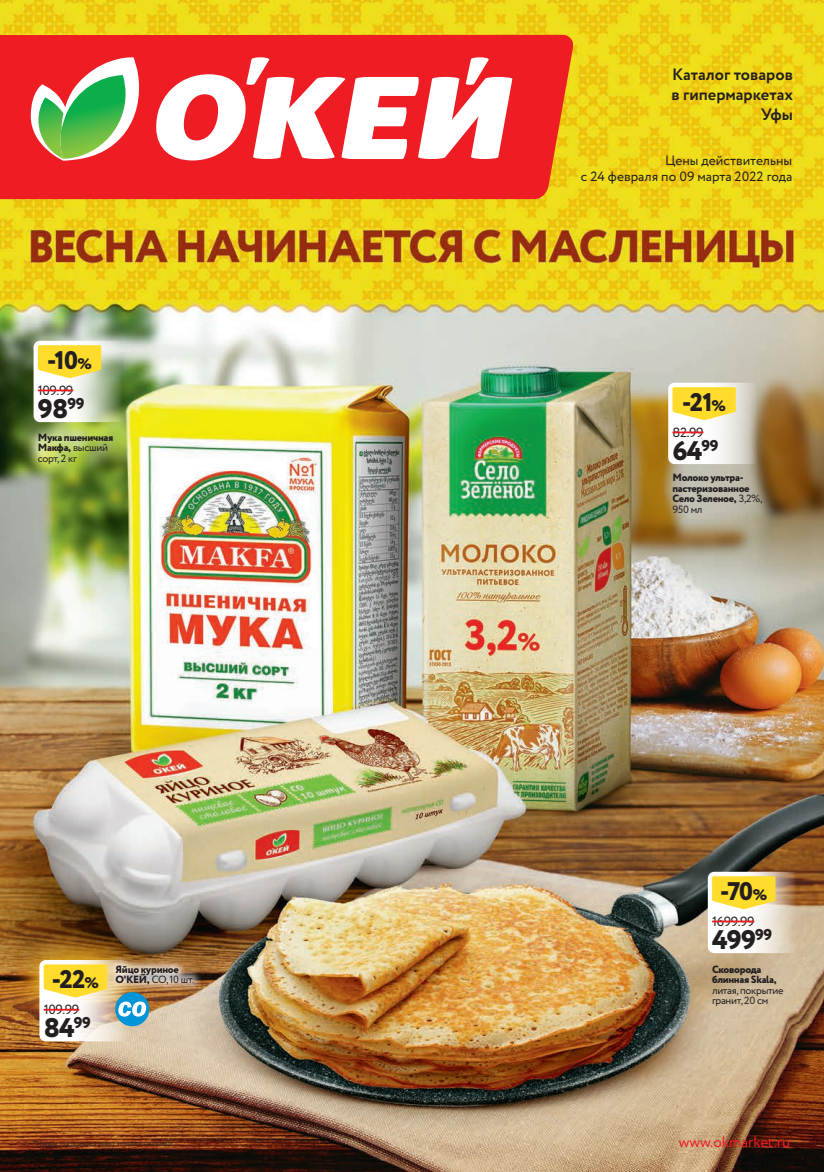
<style>
.page{position:relative;width:824px;height:1172px;background:#fff}
.page>*{position:absolute;margin:0;border:0;box-sizing:border-box;transform-origin:0 0}
.t1{font:800 26.85px "Circe";letter-spacing:-.03em;color:#231f20}
.t2{font:800 25.5px "Circe";letter-spacing:-.035em;color:#231f20}
.t3{font:700 16.5px/19.8px "Circe";color:#231f20;text-align:right}
.t4{font:15px "Circe";color:#ee1d23}
.t5{font:13.5px/16.2px "Circe";color:#231f20;text-align:right}
.t6{font:13.35px "Circe";letter-spacing:-.03em;color:#231f20}
.t7{font:800 10.5px/10.5px "Circe";letter-spacing:-.03em;color:#231f20}
.t8{font:10.5px/10.5px "Circe";letter-spacing:-.03em;color:#231f20}
.t9{font:condensed 7.5px "Myriad Pro";letter-spacing:.02em;color:#231f20;scale:.95 1}
.s1{font-size:15.3px}
.s2{font-weight:400}
.s3{font-family:"PT Sans";font-weight:700}
</style>
<div class="page">
<img style="left:0;top:0;width:823px;height:1172px">
<svg style="left:667px;top:383px;width:98px;height:81px"></svg>
<hr style="left:672px;top:431px;width:31px;height:2px;background:#ee1d23">
<svg style="left:672px;top:387px;width:63px;height:33px"></svg>
<svg style="left:707px;top:872px;width:98px;height:81px"></svg>
<hr style="left:711px;top:920px;width:43px;height:2px;background:#ee1d23">
<svg style="left:711px;top:876px;width:64px;height:33px"></svg>
<svg style="left:39px;top:960px;width:98px;height:81px"></svg>
<hr style="left:44px;top:1009px;width:35px;height:1px;background:#ee1d23">
<svg style="left:44px;top:964px;width:63px;height:33px"></svg>
<div style="left:106px;top:955px;width:97px;height:38px;background:#fff;opacity:.75"></div>
<div style="left:115px;top:992px;width:34px;height:34px;background:#0095d9;border-radius:50%"></div>
<svg style="left:118px;top:1001px;width:28px;height:15px"></svg>
<svg style="left:34px;top:341px;width:97px;height:81px"></svg>
<hr style="left:38px;top:390px;width:35px;height:1px;background:#ee1d23">
<svg style="left:38px;top:345px;width:63px;height:33px"></svg>
<div style="left:0;top:35px;width:572px;height:164px;background:#ee1d23"></div>
<svg style="left:155px;top:57px;width:357px;height:103px"></svg>
<svg style="left:30px;top:56px;width:109px;height:105px"></svg>
<h3 class="t3" style="left:671px;top:65px;width:123px">Каталог товаров в гипермаркетах<br>Уфы</h3>
<h2 class="t2" style="left:47px;top:343px;width:46px">-10<span class="s1">%</span></h2>
<p class="t6" style="left:38px;top:381px;width:37px">109.99</p>
<h1 class="t1" style="left:38px;top:391px;width:48px">98<sup>99</sup></h1>
<p class="t7" style="left:38px;top:433px;width:77px">Мука пшеничная<br>Макфа, <span class="s2">высший сорт, 2 кг</span></p>
<h2 class="t2" style="left:52px;top:962px;width:49px">-22<span class="s1">%</span></h2>
<p class="t7" style="left:115px;top:964px;width:80px">Яйцо куриное<br>О'КЕЙ, <span class="s2">СО, 10 шт.</span></p>
<p class="t6" style="left:44px;top:1001px;width:37px">109.99</p>
<h1 class="t1" style="left:44px;top:1010px;width:49px">84<sup>99</sup></h1>
<p class="t5" style="left:580px;top:153px;width:213px">Цены действительны<br>с 24 февраля по 09 марта 2022 года</p>
<h2 class="t2" style="left:681px;top:385px;width:45px">-21<span class="s1">%</span></h2>
<p class="t6" style="left:672px;top:423px;width:32px">82.99</p>
<h1 class="t1" style="left:672px;top:433px;width:48px">64<sup>99</sup></h1>
<p class="t7" style="left:672px;top:473px;width:91px">Молоко ультра&shy;пастеризованное<br>Село Зеленое, <span class="s2">3,2%,<br>950 мл</span></p>
<h2 class="t2" style="left:719px;top:874px;width:48px">-70<span class="s1">%</span></h2>
<p class="t6" style="left:711px;top:912px;width:44px">1699.99</p>
<h1 class="t1" style="left:711px;top:922px;width:62px">499<sup>99</sup></h1>
<p class="t7" style="left:711px;top:964px;width:66px">Сковорода блинная Skala,</p>
<p class="t8" style="left:711px;top:985px;width:73px">литая, покрытие гранит, 20 см</p>
<p class="t9" style="left:34px;top:1139px;width:148px"><span class="s3">**</span> товары, участвующие в акциях, уточняйте в магазинах</p>
<h3 class="t4" style="left:678px;top:1131px;width:113px">www.okmarket.ru</h3>
</div>
